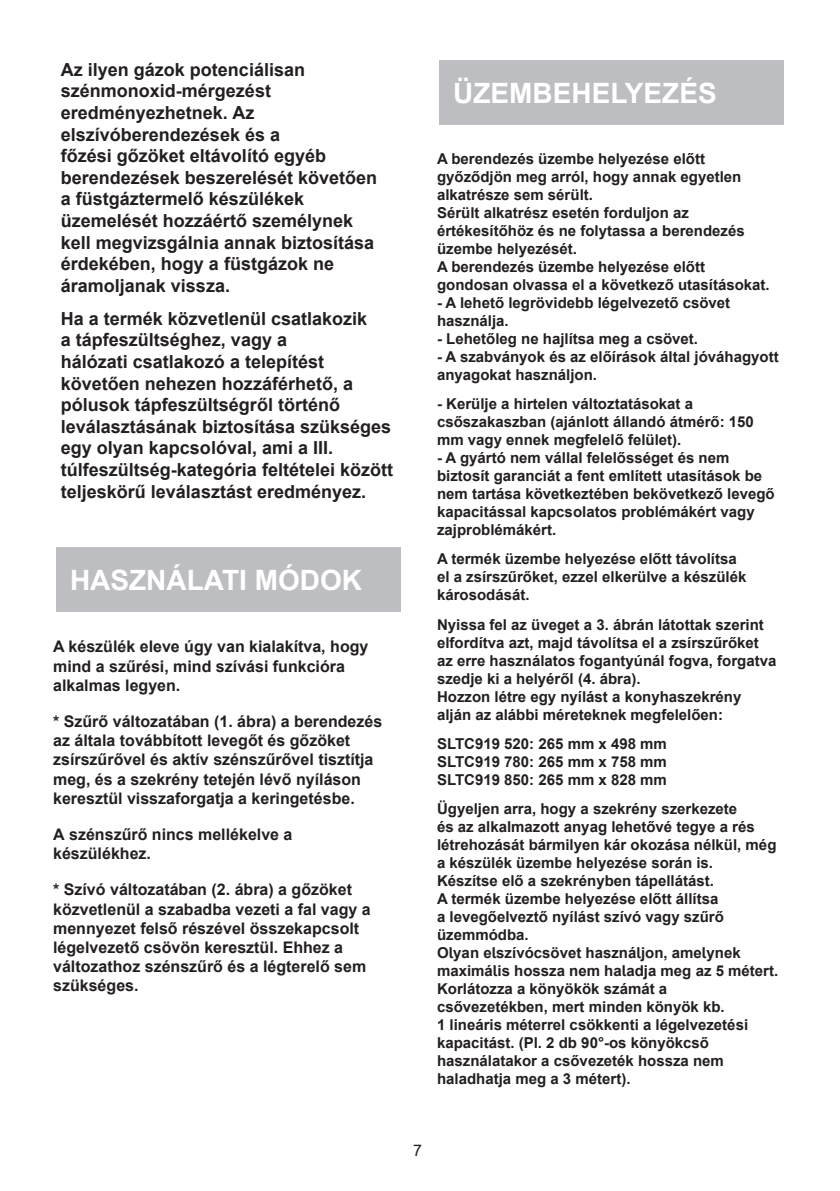
<style>
.page{position:relative;width:840px;height:1191px;background:#fff}
.page>*{position:absolute;margin:0;border:0;box-sizing:border-box;transform-origin:0 0}
.Címsor__1{font:700 28px "Arial";color:#fff}
.Címsor__2{font:700 18px/21.6px "Arial";color:#231f20}
.Címsor__2-2{font:700 16px/19.2px "Arial";color:#231f20}
.t1{font:16px "Arial";color:#231f20}
.Címsor__2-3{font:700 15px/18px "Arial";color:#231f20}
</style>
<div class="page">
<div style="left:57px;top:548px;width:344px;height:64px;background:#bdbec2"></div>
<div style="left:440px;top:60px;width:343px;height:65px;background:#bdbec2"></div>
<p class="Címsor__2" style="left:61px;top:59px;width:318px">Az ilyen gázok potenciálisan szénmonoxid-mérgezést eredményezhetnek. Az elszívóberendezések és a<br>főzési gőzöket eltávolító egyéb berendezések beszerelését követően a füstgáztermelő készülékek üzemelését hozzáértő személynek kell megvizsgálnia annak biztosítása érdekében, hogy a füstgázok ne áramoljanak vissza.</p>
<p class="Címsor__2" style="left:61px;top:308px;width:334px">Ha a termék közvetlenül csatlakozik<br>a tápfeszültséghez, vagy a<br>hálózati csatlakozó a telepítést követően nehezen hozzáférhető, a pólusok tápfeszültségről történő leválasztásának biztosítása szükséges egy olyan kapcsolóval, ami a III. túlfeszültség-kategória feltételei között teljeskörű leválasztást eredményez.</p>
<p class="Címsor__1" style="left:70px;top:561px;width:293px">HASZNÁLATI MÓDOK</p>
<p class="Címsor__2-2" style="left:53px;top:637px;width:317px">A készülék eleve úgy van kialakítva, hogy mind a szűrési, mind szívási funkcióra alkalmas legyen.</p>
<p class="Címsor__2-2" style="left:53px;top:712px;width:330px">* Szűrő változatában (1. ábra) a berendezés az általa továbbított levegőt és gőzöket zsírszűrővel és aktív szénszűrővel tisztítja meg, és a szekrény tetején lévő nyíláson keresztül visszaforgatja a keringetésbe.</p>
<p class="Címsor__2-2" style="left:53px;top:825px;width:241px">A szénszűrő nincs mellékelve a készülékhez.</p>
<p class="Címsor__2-2" style="left:53px;top:880px;width:319px">* Szívó változatában (2. ábra) a gőzöket közvetlenül a szabadba vezeti a fal vagy a mennyezet felső részével összekapcsolt légelvezető csövön keresztül. Ehhez a változathoz szénszűrő és a légterelő sem szükséges.</p>
<p class="Címsor__1" style="left:453px;top:73px;width:265px">ÜZEMBEHELYEZÉS</p>
<p class="Címsor__2-3" style="left:437px;top:149px;width:306px">A berendezés üzembe helyezése előtt győződjön meg arról, hogy annak egyetlen alkatrésze sem sérült.</p>
<p class="Címsor__2-3" style="left:437px;top:203px;width:309px">Sérült alkatrész esetén forduljon az értékesítőhöz és ne folytassa a berendezés üzembe helyezését.</p>
<p class="Címsor__2-3" style="left:437px;top:257px;width:334px">A berendezés üzembe helyezése előtt gondosan olvassa el a következő utasításokat.</p>
<p class="Címsor__2-3" style="left:437px;top:293px;width:295px">- A lehető legrövidebb légelvezető csövet használja.</p>
<p class="Címsor__2-3" style="left:437px;top:329px;width:262px">- Lehetőleg ne hajlítsa meg a csövet.</p>
<p class="Címsor__2-3" style="left:437px;top:347px;width:343px">- A szabványok és az előírások által jóváhagyott anyagokat használjon.</p>
<p class="Címsor__2-3" style="left:437px;top:395px;width:318px">- Kerülje a hirtelen változtatásokat a csőszakaszban (ajánlott állandó átmérő: 150 mm vagy ennek megfelelő felület).</p>
<p class="Címsor__2-3" style="left:437px;top:449px;width:339px">- A gyártó nem vállal felelősséget és nem biztosít garanciát a fent említett utasítások be nem tartása következtében bekövetkező levegő kapacitással kapcsolatos problémákért vagy zajproblémákért.</p>
<p class="Címsor__2-3" style="left:437px;top:550px;width:311px">A termék üzembe helyezése előtt távolítsa el a zsírszűrőket, ezzel elkerülve a készülék károsodását.</p>
<p class="Címsor__2-3" style="left:437px;top:616px;width:341px">Nyissa fel az üveget a 3. ábrán látottak szerint elfordítva azt, majd távolítsa el a zsírszűrőket az erre használatos fogantyúnál fogva, forgatva szedje ki a helyéről (4. ábra).</p>
<p class="Címsor__2-3" style="left:437px;top:688px;width:306px">Hozzon létre egy nyílást a konyhaszekrény alján az alábbi méreteknek megfelelően:</p>
<p class="Címsor__2-3" style="left:437px;top:735px;width:231px">SLTC919 520: 265 mm x 498 mm</p>
<p class="Címsor__2-3" style="left:437px;top:753px;width:231px">SLTC919 780: 265 mm x 758 mm</p>
<p class="Címsor__2-3" style="left:437px;top:771px;width:231px">SLTC919 850: 265 mm x 828 mm</p>
<p class="Címsor__2-3" style="left:437px;top:800px;width:341px">Ügyeljen arra, hogy a szekrény szerkezete<br>és az alkalmazott anyag lehetővé tegye a rés létrehozását bármilyen kár okozása nélkül, még a készülék üzembe helyezése során is.</p>
<p class="Címsor__2-3" style="left:437px;top:872px;width:288px">Készítse elő a szekrényben tápellátást.<br>A termék üzembe helyezése előtt állítsa a levegőelveztő nyílást szívó vagy szűrő üzemmódba.</p>
<p class="Címsor__2-3" style="left:437px;top:944px;width:343px">Olyan elszívócsövet használjon, amelynek maximális hossza nem haladja meg az 5 métert.</p>
<p class="Címsor__2-3" style="left:437px;top:980px;width:312px">Korlátozza a könyökök számát a csővezetékben, mert minden könyök kb.<br>1 lineáris méterrel csökkenti a légelvezetési kapacitást. (Pl. 2 db 90°-os könyökcső használatakor a csővezeték hossza nem haladhatja meg a 3 métert).</p>
<p class="t1" style="left:413px;top:1140px;width:10px">7</p>
</div>
